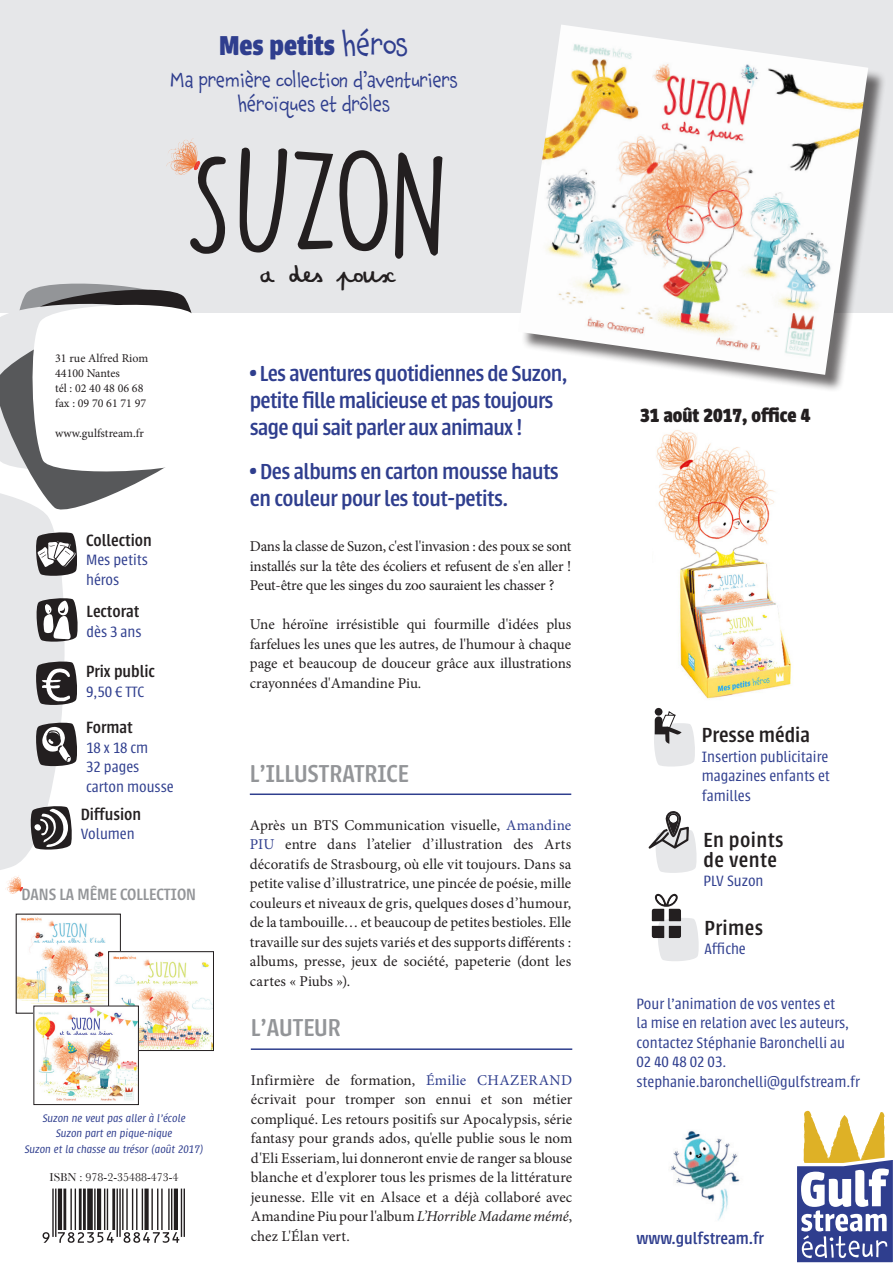
<style>
.page{position:relative;width:893px;height:1263px;background:#fff}
.page>*{position:absolute;margin:0;border:0;box-sizing:border-box;transform-origin:0 0}
.t1{font:138px "DK Lemon Yellow Sun";letter-spacing:-.045em;color:#231f20}
.t2{font:700 30px "Urbana";color:#2f3e8e}
.t3{font:30px "Amandine";color:#231f20}
.SOUS_TITRE_1{font:500 27px "Urbana";color:#939598}
.INFORMATION_IMP{font:500 24px/27px "Urbana";letter-spacing:-.025em;color:#2f3e8e}
.Bandeau{font:500 22.5px/19.5px "Urbana";letter-spacing:.02em;color:#231f20}
.Bandeau-2{font:500 22.5px "Urbana";color:#231f20}
.DATE{font:700 21px "Urbana";color:#231f20}
.t4{font:19.5px/24px "Chaloops";color:#2f3e8e;text-align:center}
.PICTO_1{font:500 18px "Urbana";color:#231f20}
.Sous-titre{font:500 18px "Urbana";color:#939598}
.SITE_WEB{font:500 18px "Urbana";color:#2f3e8e}
.PICTO_2{font:300 16.5px/19.5px "Urbana";color:#2f3e8e}
.TEXTE{font:15px/19.5px "Minion Pro";letter-spacing:-.005em;color:#231f20;text-align:justify}
.Aut_et_ill_présa{font:italic 300 12px "Urbana";color:#2f3e8e}
.ADRESSE{font:12px "Minion Pro";color:#231f20}
.t5{font:12px "Baskerville";color:#231f20}
.s1{font-family:"Chaloops";font-weight:400}
.s2{color:#2f3e8e}
.s3{font-style:italic}
</style>
<div class="page">
<div style="left:0;top:0;width:893px;height:313px;background:#e6e7e9"></div>
<div style="left:521px;top:27px;width:365px;height:366px;background:#231f20;opacity:.65"></div>
<img style="left:521px;top:25px;width:347px;height:350px">
<img style="left:7px;top:890px;width:15px;height:3px">
<hr style="left:251px;top:1048px;width:321px;height:2px;background:#2f3e8e">
<hr style="left:250px;top:793px;width:321px;height:2px;background:#2f3e8e">
<svg style="left:797px;top:1111px;width:96px;height:152px"></svg>
<img style="left:166px;top:138px;width:35px;height:37px">
<svg style="left:0;top:283px;width:192px;height:607px"></svg>
<img style="left:18px;top:917px;width:90px;height:94px">
<div style="left:16px;top:914px;width:105px;height:99px;border:1px solid #231f20"></div>
<img style="left:110px;top:953px;width:102px;height:96px">
<div style="left:108px;top:951px;width:106px;height:100px;border:1px solid #231f20"></div>
<img style="left:36px;top:1008px;width:101px;height:93px">
<div style="left:34px;top:1006px;width:105px;height:99px;border:1px solid #231f20"></div>
<svg style="left:43px;top:1188px;width:142px;height:55px"></svg>
<img style="left:656px;top:430px;width:136px;height:278px">
<svg style="left:652px;top:893px;width:47px;height:68px"></svg>
<svg style="left:648px;top:811px;width:49px;height:62px"></svg>
<div style="left:655px;top:708px;width:7px;height:8px;background:#231f20;border-radius:50%"></div>
<svg style="left:654px;top:710px;width:41px;height:57px"></svg>
<img style="left:671px;top:1130px;width:69px;height:91px">
<p class="t2" style="left:219px;top:28px;width:191px">Mes petits <span class="s1">héros</span></p>
<p class="t4" style="left:170px;top:68px;width:289px">Ma première collection d’aventuriers héroïques et drôles</p>
<p class="t1" style="left:183px;top:115px;width:268px">SUZON</p>
<p class="t3" style="left:259px;top:251px;width:138px">a des poux</p>
<p class="ADRESSE" style="left:55px;top:350px;width:95px">31 rue Alfred Riom</p>
<p class="ADRESSE" style="left:55px;top:365px;width:66px">44100 Nantes</p>
<p class="ADRESSE" style="left:55px;top:380px;width:90px">tél : 02 40 48 06 68</p>
<p class="ADRESSE" style="left:55px;top:395px;width:93px">fax : 09 70 61 71 97</p>
<p class="ADRESSE" style="left:55px;top:425px;width:90px">www.gulfstream.fr</p>
<p class="PICTO_1" style="left:86px;top:531px;width:67px">Collection</p>
<p class="PICTO_2" style="left:86px;top:551px;width:63px">Mes petits héros</p>
<p class="PICTO_1" style="left:87px;top:602px;width:54px">Lectorat</p>
<p class="PICTO_2" style="left:87px;top:622px;width:57px">dès 3 ans</p>
<p class="PICTO_1" style="left:86px;top:662px;width:70px">Prix public</p>
<p class="PICTO_2" style="left:86px;top:682px;width:60px">9,50 € TTC</p>
<p class="PICTO_1" style="left:86px;top:718px;width:48px">Format</p>
<p class="PICTO_2" style="left:86px;top:738px;width:64px">18 x 18 cm</p>
<p class="PICTO_2" style="left:86px;top:757px;width:55px">32 pages</p>
<p class="PICTO_2" style="left:86px;top:777px;width:89px">carton mousse</p>
<p class="INFORMATION_IMP" style="left:250px;top:360px;width:319px">• Les aventures quotidiennes de Suzon, petite fille malicieuse et pas toujours sage qui sait parler aux animaux !</p>
<p class="INFORMATION_IMP" style="left:250px;top:458px;width:310px">• Des albums en carton mousse hauts en couleur pour les tout-petits.</p>
<p class="TEXTE" style="left:250px;top:537px;width:323px">Dans la classe de Suzon, c'est l'invasion : des poux se sont installés sur la tête des écoliers et refusent de s'en aller !<br>Peut-être que les singes du zoo sauraient les chasser ?</p>
<p class="TEXTE" style="left:250px;top:615px;width:323px">Une héroïne irrésistible qui fourmille d'idées plus farfelues les unes que les autres, de l'humour à chaque page et beaucoup de douceur grâce aux illustrations crayonnées d'Amandine Piu.</p>
<p class="SOUS_TITRE_1" style="left:250px;top:759px;width:160px">L’ILLUSTRATRICE</p>
<p class="PICTO_1" style="left:81px;top:804px;width:62px">Diffusion</p>
<p class="PICTO_2" style="left:81px;top:824px;width:55px">Volumen</p>
<p class="Sous-titre" style="left:21px;top:885px;width:176px">DANS LA MÊME COLLECTION</p>
<p class="Aut_et_ill_présa" style="left:43px;top:1111px;width:145px">Suzon ne veut pas aller à l'école</p>
<p class="Aut_et_ill_présa" style="left:56px;top:1127px;width:118px">Suzon part en pique-nique</p>
<p class="Aut_et_ill_présa" style="left:25px;top:1143px;width:180px">Suzon et la chasse au trésor (août 2017)</p>
<p class="t5" style="left:49px;top:1170px;width:131px">ISBN : 978-2-35488-473-4</p>
<p class="TEXTE" style="left:250px;top:815px;width:323px">Après un BTS Communication visuelle, <span class="s2">Amandine PIU</span> entre dans l’atelier d’illustration des Arts décoratifs de Strasbourg, où elle vit toujours. Dans sa petite valise d’illustratrice, une pincée de poésie, mille couleurs et niveaux de gris, quelques doses d’humour, de la tambouille… et beaucoup de petites bestioles. Elle travaille sur des sujets variés et des supports différents : albums, presse, jeux de société, papeterie (dont les cartes « Piubs »).</p>
<p class="SOUS_TITRE_1" style="left:251px;top:1013px;width:91px">L’AUTEUR</p>
<p class="TEXTE" style="left:251px;top:1070px;width:323px">Infirmière de formation, <span class="s2">Émilie CHAZERAND </span>écrivait pour tromper son ennui et son métier compliqué. Les retours positifs sur Apocalypsis, série fantasy pour grands ados, qu'elle publie sous le nom d'Eli Esseriam, lui donneront envie de ranger sa blouse blanche et d'explorer tous les prismes de la littérature jeunesse. Elle vit en Alsace et a déjà collaboré avec Amandine Piu pour l'album <span class="s3">L’Horrible Madame mémé</span>, chez L'Élan vert.</p>
<p class="DATE" style="left:640px;top:403px;width:172px">31 août 2017, office 4</p>
<p class="Bandeau-2" style="left:702px;top:723px;width:110px">Presse média</p>
<p class="PICTO_2" style="left:702px;top:747px;width:128px">Insertion publicitaire</p>
<p class="PICTO_2" style="left:702px;top:766px;width:130px">magazines enfants et familles</p>
<p class="Bandeau" style="left:703px;top:831px;width:82px">En points de vente</p>
<p class="PICTO_2" style="left:703px;top:872px;width:62px">PLV Suzon</p>
<p class="Bandeau" style="left:704px;top:918px;width:60px">Primes</p>
<p class="PICTO_2" style="left:704px;top:939px;width:43px">Affiche</p>
<p class="PICTO_2" style="left:636px;top:994px;width:214px">Pour l'animation de vos ventes et la mise en relation avec les auteurs, contactez Stéphanie Baronchelli au</p>
<p class="PICTO_2" style="left:636px;top:1052px;width:91px">02 40 48 02 03.</p>
<p class="PICTO_2" style="left:636px;top:1072px;width:225px">stephanie.baronchelli@gulfstream.fr</p>
<p class="SITE_WEB" style="left:636px;top:1229px;width:129px">www.gulfstream.fr</p>
</div>
